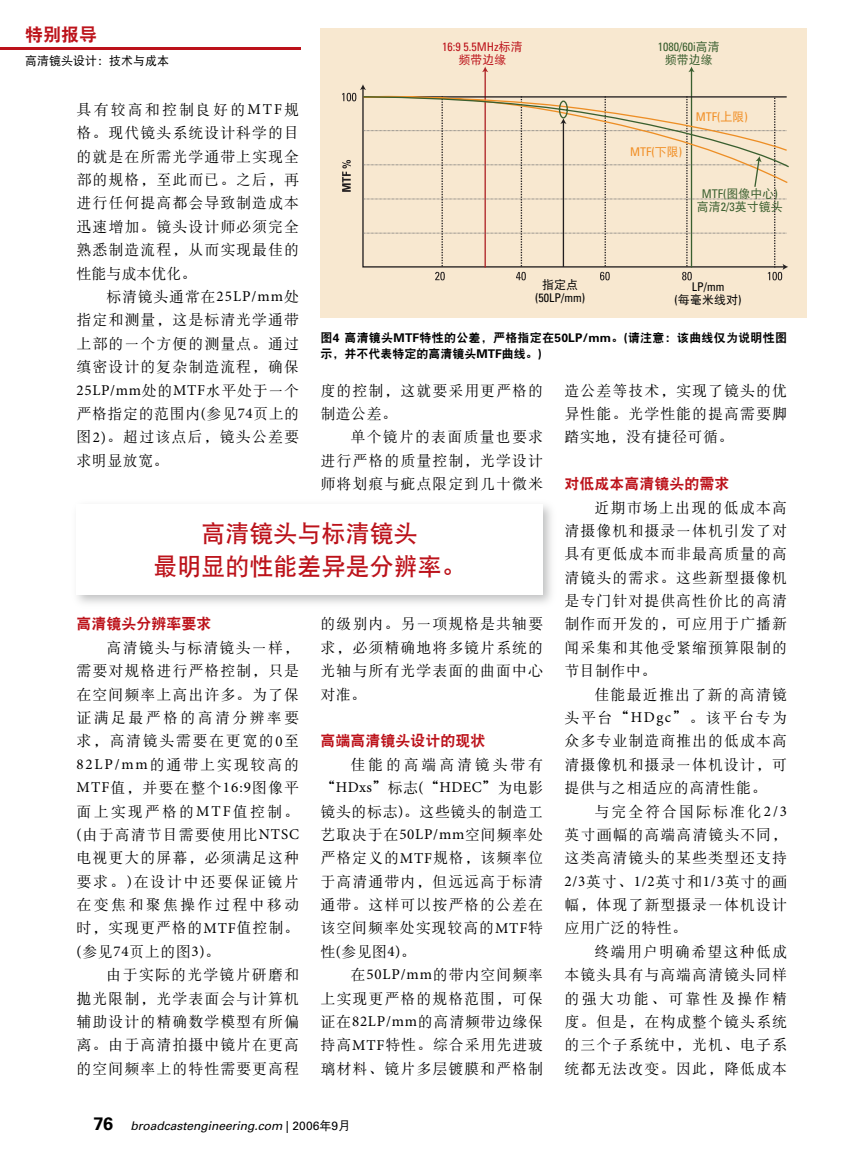
<style>
.page{position:relative;width:851px;height:1161px;background:#fff}
.page>*{position:absolute;margin:0;border:0;box-sizing:border-box;transform-origin:0 0}
.t1{font:24px/33px "DF Hei W7";color:#bc121a;text-align:center}
.t2{font:18px "DF Hei W9";color:#bc121a}
.t3{font:15px/23.4px "DF Song W5";letter-spacing:.065em;color:#000;text-align:justify}
.t4{font:15px "DF Hei W9";color:#bc121a}
.t5{font:15px "Minion Pro";letter-spacing:.045em;color:#000}
.t6{font:12px/16.5px "DF Hei W9";letter-spacing:.02em;color:#000}
.t7{font:italic 12px "Univers LT Std";color:#000}
.t8{font:12px "DF Hei W5";color:#000}
.t9{font:condensed 12px "Univers LT Std";color:#3a5f2f}
.t10{font:condensed 12px "Univers LT Std";color:#f18e24}
.t11{font:condensed 12px "Univers LT Std";color:#000}
.t12{font:12px "DF Hei W5";color:#3a5f2f}
.t13{font:condensed 12px "Univers LT Std";color:#bc121a}
.t14{font:12px "DF Hei W5";color:#bc121a}
.s1{font-family:"DF Hei W5";font-stretch:normal}
.s2{font-family:"Minion Pro"}
.s3{font-family:"DF Song W5"}
.s4{font-family:"Univers LT Std";font-stretch:condensed}
.s5{font-family:"Univers LT Std";font-weight:700}
.s6{font-weight:700;font-style:normal;font-size:18px}
.s7{font-style:normal}
.s8{font-family:"DF Hei W5";font-style:normal}
</style>
<div class="page">
<hr style="left:0;top:47px;width:301px;height:3px;background:#bc121a">
<div style="left:320px;top:28px;width:486px;height:289px;background:#f8e8d0"></div>
<hr style="left:484px;top:71px;width:2px;height:197px;background:#ae2225">
<svg style="left:482px;top:67px;width:6px;height:5px"></svg>
<hr style="left:690px;top:71px;width:2px;height:197px;background:#3a5f2f">
<svg style="left:688px;top:67px;width:6px;height:5px"></svg>
<svg style="left:342px;top:84px;width:447px;height:196px"></svg>
<p class="t2" style="left:25px;top:26px;width:73px">特别报导</p>
<p class="t8" style="left:25px;top:54px;width:145px">高清镜头设计：技术与成本</p>
<p class="t13" style="left:442px;top:39px;width:82px">16:9 5.5MHz<span class="s1">标清</span></p>
<p class="t14" style="left:458px;top:53px;width:49px">频带边缘</p>
<p class="t9" style="left:657px;top:39px;width:63px">1080/60i<span class="s1">高清</span></p>
<p class="t12" style="left:664px;top:53px;width:49px">频带边缘</p>
<p class="t3" style="left:77px;top:98px;width:224px">具有较高和控制良好的<span class="s2">MTF</span>规格。现代镜头系统设计科学的目的就是在所需光学通带上实现全部的规格，至此而已。之后，再进行任何提高都会导致制造成本迅速增加。镜头设计师必须完全熟悉制造流程，从而实现最佳的性能与成本优化。</p>
<p class="t3" style="left:77px;top:285px;width:224px;text-indent:30px">标清镜头通常在<span class="s2">25LP/mm</span>处指定和测量，这是标清光学通带上部的一个方便的测量点。通过缜密设计的复杂制造流程，确保</p>
<p class="t5" style="left:77px;top:380px;width:224px">25LP/mm<span class="s3">处的</span>MTF<span class="s3">水平处于一个</span></p>
<p class="t3" style="left:77px;top:402px;width:224px">严格指定的范围内<span class="s2">(</span>参见<span class="s2">74</span>页上的图<span class="s2">2)</span>。超过该点后，镜头公差要求明显放宽。</p>
<p class="t10" style="left:695px;top:109px;width:53px">MTF(<span class="s1">上限</span>)</p>
<p class="t10" style="left:630px;top:144px;width:53px">MTF(<span class="s1">下限</span>)</p>
<p class="t9" style="left:701px;top:187px;width:77px">MTF(<span class="s1">图像中心</span>)</p>
<p class="t12" style="left:696px;top:201px;width:87px">高清<span class="s4">2/3</span>英寸镜头</p>
<p class="t8" style="left:542px;top:279px;width:37px">指定点</p>
<p class="t11" style="left:535px;top:291px;width:51px">(50LP/mm)</p>
<p class="t11" style="left:691px;top:279px;width:34px">LP/mm</p>
<p class="t8" style="left:674px;top:294px;width:68px"><span class="s4">(</span>每毫米线对<span class="s4">)</span></p>
<p class="t6" style="left:320px;top:329px;width:468px">图<span class="s5">4</span> 高清镜头<span class="s5">MTF</span>特性的公差，严格指定在<span class="s5">50LP/mm</span>。<span class="s5">(</span>请注意：该曲线仅为说明性图示，并不代表特定的高清镜头<span class="s5">MTF</span>曲线。<span class="s5">)</span></p>
<p class="t3" style="left:320px;top:378px;width:224px">度的控制，这就要采用更严格的制造公差。</p>
<p class="t3" style="left:320px;top:425px;width:224px;text-indent:30px">单个镜片的表面质量也要求进行严格的质量控制，光学设计师将划痕与疵点限定到几十微米</p>
<p class="t3" style="left:564px;top:378px;width:224px">造公差等技术，实现了镜头的优异性能。光学性能的提高需要脚踏实地，没有捷径可循。</p>
<p class="t4" style="left:564px;top:476px;width:166px">对低成本高清镜头的需求</p>
<p class="t3" style="left:564px;top:495px;width:224px;text-indent:30px">近期市场上出现的低成本高清摄像机和摄录一体机引发了对具有更低成本而非最高质量的高清镜头的需求。这些新型摄像机是专门针对提供高性价比的高清制作而开发的，可应用于广播新闻采集和其他受紧缩预算限制的节目制作中。</p>
<p class="t3" style="left:564px;top:682px;width:224px;text-indent:30px">佳能最近推出了新的高清镜头平台“<span class="s2">HDgc</span>”。该平台专为众多专业制造商推出的低成本高清摄像机和摄录一体机设计，可提供与之相适应的高清性能。</p>
<p class="t3" style="left:564px;top:799px;width:224px;text-indent:30px">与完全符合国际标准化<span class="s2">2/3</span>英寸画幅的高端高清镜头不同，这类高清镜头的某些类型还支持<span class="s2">2/3</span>英寸、<span class="s2">1/2</span>英寸和<span class="s2">1/3</span>英寸的画幅，体现了新型摄录一体机设计应用广泛的特性。</p>
<p class="t3" style="left:564px;top:940px;width:224px;text-indent:30px">终端用户明确希望这种低成本镜头具有与高端高清镜头同样的强大功能、可靠性及操作精度。但是，在构成整个镜头系统的三个子系统中，光机、电子系统都无法改变。因此，降低成本</p>
<h1 class="t1" style="left:153px;top:517px;width:314px">高清镜头与标清镜头<br>最明显的性能差异是分辨率。</h1>
<p class="t3" style="left:320px;top:612px;width:224px">的级别内。另一项规格是共轴要求，必须精确地将多镜片系统的光轴与所有光学表面的曲面中心对准。</p>
<p class="t4" style="left:320px;top:733px;width:166px">高端高清镜头设计的现状</p>
<p class="t3" style="left:320px;top:753px;width:224px;text-indent:30px">佳能的高端高清镜头带有“<span class="s2">HDxs</span>”标志<span class="s2">(</span>“<span class="s2">HDEC</span>”为电影镜头的标志<span class="s2">)</span>。这些镜头的制造工艺取决于在<span class="s2">50LP/mm</span>空间频率处严格定义的<span class="s2">MTF</span>规格，该频率位于高清通带内，但远远高于标清通带。这样可以按严格的公差在该空间频率处实现较高的<span class="s2">MTF</span>特性<span class="s2">(</span>参见图<span class="s2">4)</span>。</p>
<p class="t3" style="left:320px;top:963px;width:224px;text-indent:30px">在<span class="s2">50LP/mm</span>的带内空间频率上实现更严格的规格范围，可保证在<span class="s2">82LP/mm</span>的高清频带边缘保持高<span class="s2">MTF</span>特性。综合采用先进玻璃材料、镜片多层镀膜和严格制</p>
<p class="t4" style="left:77px;top:617px;width:137px">高清镜头分辨率要求</p>
<p class="t3" style="left:77px;top:636px;width:224px;text-indent:30px">高清镜头与标清镜头一样，需要对规格进行严格控制，只是在空间频率上高出许多。为了保证满足最严格的高清分辨率要求，高清镜头需要在更宽的<span class="s2">0</span>至<span class="s2">82LP/mm</span>的通带上实现较高的<span class="s2">MTF</span>值，并要在整个<span class="s2">16:9</span>图像平面上实现严格的<span class="s2">MTF</span>值控制。<span class="s2">(</span>由于高清节目需要使用比<span class="s2">NTSC</span>电视更大的屏幕，必须满足这种要求。<span class="s2">)</span>在设计中还要保证镜片在变焦和聚焦操作过程中移动时，实现更严格的<span class="s2">MTF</span>值控制。<span class="s2">(</span>参见<span class="s2">74</span>页上的图<span class="s2">3)</span>。</p>
<p class="t3" style="left:77px;top:963px;width:224px;text-indent:30px">由于实际的光学镜片研磨和抛光限制，光学表面会与计算机辅助设计的精确数学模型有所偏离。由于高清拍摄中镜片在更高的空间频率上的特性需要更高程</p>
<p class="t7" style="left:93px;top:1118px;width:258px"><span class="s6">76</span> broadcastengineering.com <span class="s7">| 2006</span><span class="s8">年</span><span class="s7">9</span><span class="s8">月</span></p>
</div>
